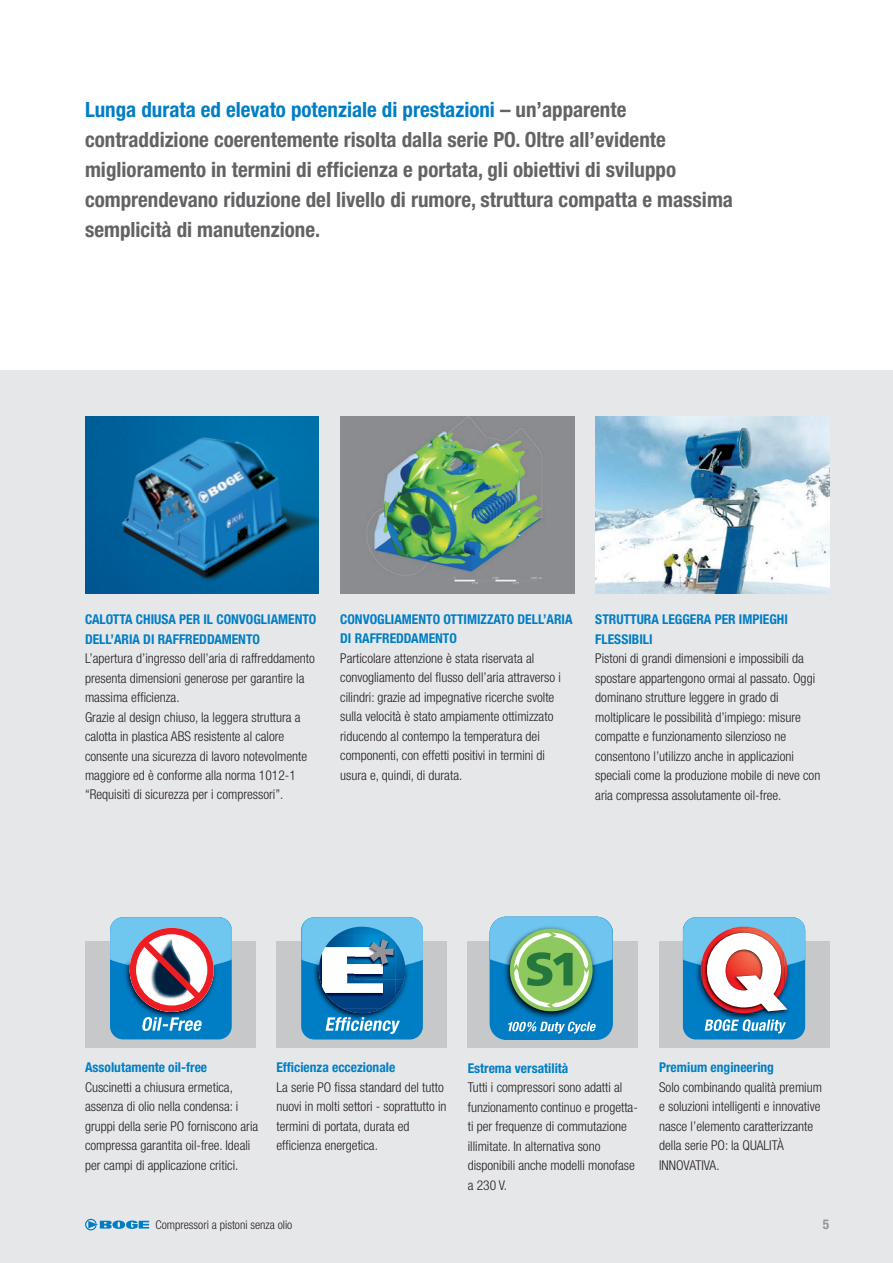
<style>
.page{position:relative;width:893px;height:1263px;background:#fff}
.page>*{position:absolute;margin:0;border:0;box-sizing:border-box;transform-origin:0 0}
.t1{font:700 condensed 21px/30px "Helvetica Neue LT Pro";color:#636366}
.t2{font:300 condensed 13.5px/19.5px "Helvetica Neue LT Pro";color:#231f20}
.t3{font:700 condensed 13.5px/19.5px "Helvetica Neue LT Pro";color:#007ec5}
.t4{font:700 condensed 13.5px "Helvetica Neue LT Pro";color:#939598}
.t5{font:300 condensed 12px "Helvetica Neue LT Pro";color:#231f20}
.s1{color:#007ec5}
</style>
<div class="page">
<div style="left:0;top:370px;width:893px;height:893px;background:#e6e7e9"></div>
<img style="left:595px;top:417px;width:234px;height:176px">
<img style="left:340px;top:417px;width:234px;height:176px">
<img style="left:85px;top:417px;width:234px;height:176px">
<div style="left:85px;top:941px;width:170px;height:107px;background:#c7c8ca"></div>
<div style="left:276px;top:941px;width:170px;height:107px;background:#c7c8ca"></div>
<div style="left:468px;top:941px;width:170px;height:107px;background:#c7c8ca"></div>
<div style="left:659px;top:941px;width:170px;height:107px;background:#c7c8ca"></div>
<svg style="left:85px;top:1219px;width:64px;height:11px"></svg>
<div style="left:110px;top:917px;width:122px;height:122px;background:#007ec5;border-radius:13px"></div>
<svg style="left:110px;top:917px;width:122px;height:114px"></svg>
<div style="left:301px;top:917px;width:122px;height:122px;background:#007ec5;border-radius:13px"></div>
<svg style="left:301px;top:917px;width:122px;height:117px"></svg>
<div style="left:683px;top:917px;width:122px;height:122px;background:#007ec5;border-radius:13px"></div>
<img style="left:720px;top:1013px;width:67px;height:6px">
<svg style="left:683px;top:917px;width:122px;height:96px"></svg>
<svg style="left:705px;top:1019px;width:81px;height:14px"></svg>
<div style="left:490px;top:917px;width:123px;height:123px;background:#007dc4;border-radius:17px"></div>
<svg style="left:490px;top:917px;width:123px;height:116px"></svg>
<p class="t1" style="left:85px;top:95px;width:649px"><span class="s1">Lunga durata ed elevato potenziale di prestazioni</span> – un’apparente contraddizione coerentemente risolta dalla serie PO. Oltre all’evidente miglioramento in termini di efficienza e portata, gli obiettivi di sviluppo comprendevano riduzione del livello di rumore, struttura compatta e massima semplicità di manutenzione.</p>
<p class="t3" style="left:85px;top:609px;width:233px">CALOTTA CHIUSA PER IL CONVOGLIAMENTO<br>DELL’ARIA DI RAFFREDDAMENTO</p>
<p class="t2" style="left:85px;top:648px;width:231px">L’apertura d’ingresso dell’aria di raffreddamento presenta dimensioni generose per garantire la massima efficienza.<br>Grazie al design chiuso, la leggera struttura a calotta in plastica ABS resistente al calore consente una sicurezza di lavoro notevolmente maggiore ed è conforme alla norma 1012-1 “Requisiti di sicurezza per i compressori”.</p>
<p class="t3" style="left:340px;top:609px;width:234px">CONVOGLIAMENTO OTTIMIZZATO DELL’ARIA<br>DI RAFFREDDAMENTO</p>
<p class="t2" style="left:340px;top:648px;width:222px">Particolare attenzione è stata riservata al convogliamento del flusso dell’aria attraverso i cilindri: grazie ad impegnative ricerche svolte sulla velocità è stato ampiamente ottimizzato riducendo al contempo la temperatura dei componenti, con effetti positivi in termini di usura e, quindi, di durata.</p>
<p class="t3" style="left:595px;top:610px;width:194px">STRUTTURA LEGGERA PER IMPIEGHI<br>FLESSIBILI</p>
<p class="t2" style="left:595px;top:648px;width:227px">Pistoni di grandi dimensioni e impossibili da spostare appartengono ormai al passato. Oggi dominano strutture leggere in grado di moltiplicare le possibilità d’impiego: misure compatte e funzionamento silenzioso ne consentono l’utilizzo anche in applicazioni speciali come la produzione mobile di neve con aria compressa assolutamente oil-free.</p>
<p class="t3" style="left:85px;top:1058px;width:124px">Assolutamente oil-free</p>
<p class="t2" style="left:85px;top:1077px;width:175px">Cuscinetti a chiusura ermetica, assenza di olio nella condensa: i gruppi della serie PO forniscono aria compressa garantita oil-free. Ideali per campi di applicazione critici.</p>
<p class="t3" style="left:276px;top:1058px;width:120px">Efficienza eccezionale</p>
<p class="t2" style="left:276px;top:1077px;width:172px">La serie PO fissa standard del tutto nuovi in molti settori - soprattutto in termini di portata, durata ed efficienza energetica.</p>
<p class="t3" style="left:468px;top:1058px;width:102px">Estrema versatilità</p>
<p class="t2" style="left:468px;top:1077px;width:172px">Tutti i compressori sono adatti al funzionamento continuo e progetta&shy;ti per frequenze di commutazione illimitate. In alternativa sono disponibili anche modelli monofase a 230 V.</p>
<p class="t3" style="left:659px;top:1058px;width:116px">Premium engineering</p>
<p class="t2" style="left:659px;top:1077px;width:164px">Solo combinando qualità premium e soluzioni intelligenti e innovative nasce l’elemento caratterizzante della serie PO: la QUALITÀ<br>INNOVATIVA.</p>
<p class="t5" style="left:156px;top:1217px;width:138px">Compressori a pistoni senza olio</p>
<p class="t4" style="left:823px;top:1216px;width:8px">5</p>
</div>
